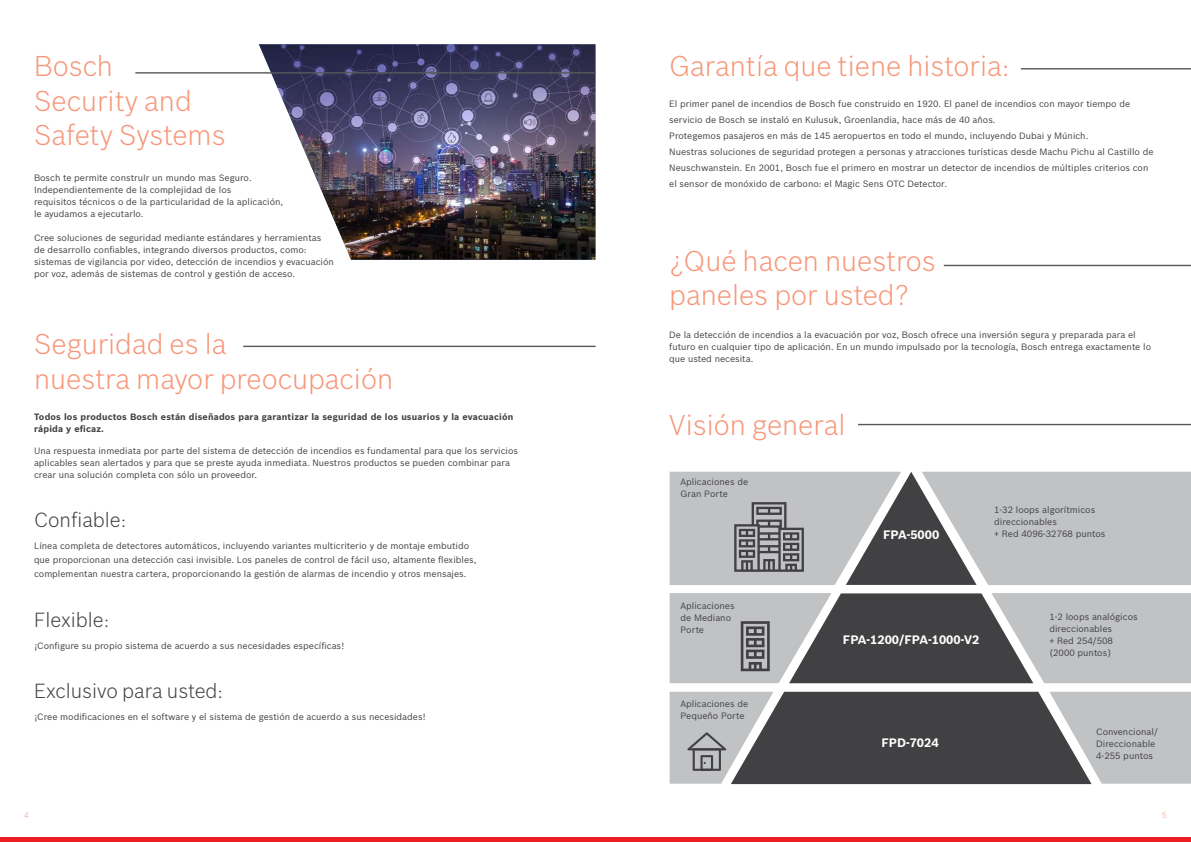
<style>
.page{position:relative;width:1191px;height:842px;background:#fff}
.page>*{position:absolute;margin:0;border:0;box-sizing:border-box;transform-origin:0 0}
.t1{font:300 28px/34.4px "Bosch Sans";color:#f79679}
.t2{font:300 20px "Bosch Sans";color:#414042}
.t3{font:700 12px "Bosch Sans";color:#fff}
.t4{font:9px/12px "Bosch Sans";color:#414042}
.t5{font:700 9px/12px "Bosch Sans";letter-spacing:.02em;color:#414042}
.t6{font:300 8px "Bosch Sans";color:#f79679}
</style>
<div class="page">
<div style="left:0;top:837px;width:1191px;height:5px;background:#ed1d24"></div>
<img style="left:259px;top:44px;width:336px;height:216px">
<hr style="left:1020px;top:68px;width:171px;height:1px;background:#58595b">
<hr style="left:943px;top:265px;width:248px;height:1px;background:#58595b">
<hr style="left:243px;top:346px;width:352px;height:1px;background:#58595b">
<hr style="left:858px;top:424px;width:333px;height:1px;background:#58595b">
<svg style="left:669px;top:692px;width:522px;height:92px;background:#767778"></svg>
<svg style="left:669px;top:593px;width:522px;height:90px;background:#919294"></svg>
<svg style="left:669px;top:472px;width:522px;height:113px;background:#aeafb1"></svg>
<hr style="left:135px;top:72px;width:460px;height:2px;background:#58595b">
<h1 class="t1" style="left:34px;top:47px;width:193px">Bosch<br>Security and<br>Safety Systems</h1>
<p class="t4" style="left:34px;top:171px;width:251px">Bosch te permite construIr un mundo mas Seguro.<br>Independientemente de la complejidad de los<br>requisitos técnicos o de la particularidad de la aplicación, le ayudamos a ejecutarlo.</p>
<p class="t4" style="left:34px;top:231px;width:301px">Cree soluciones de seguridad mediante estándares y herramientas de desarrollo confiables, integrando diversos productos, como: sistemas de vigilancia por video, detección de incendios y evacuación por voz, además de sistemas de control y gestión de acceso.</p>
<h1 class="t1" style="left:34px;top:325px;width:361px">Seguridad es la<br>nuestra mayor preocupación</h1>
<p class="t5" style="left:34px;top:410px;width:481px">Todos los productos Bosch están diseñados para garantizar la seguridad de los usuarios y la evacuación rápida y eficaz.</p>
<p class="t4" style="left:34px;top:445px;width:485px">Una respuesta inmediata por parte del sistema de detección de incendios es fundamental para que los servicios aplicables sean alertados y para que se preste ayuda inmediata. Nuestros productos se pueden combinar para crear una solución completa con sólo un proveedor.</p>
<h2 class="t2" style="left:34px;top:506px;width:94px">Confiable:</h2>
<p class="t4" style="left:34px;top:538px;width:444px;line-height:14px">Línea completa de detectores automáticos, incluyendo variantes multicriterio y de montaje embutido que proporcionan una detección casi invisible. Los paneles de control de fácil uso, altamente flexibles, complementan nuestra cartera, proporcionando la gestión de alarmas de incendio y otros mensajes.</p>
<h2 class="t2" style="left:34px;top:606px;width:77px">Flexible:</h2>
<p class="t4" style="left:34px;top:640px;width:312px">¡Configure su propio sistema de acuerdo a sus necesidades específicas!</p>
<h2 class="t2" style="left:34px;top:677px;width:191px">Exclusivo para usted:</h2>
<p class="t4" style="left:34px;top:710px;width:393px">¡Cree modificaciones en el software y el sistema de gestión de acuerdo a sus necesidades!</p>
<h1 class="t1" style="left:669px;top:47px;width:342px">Garantía que tiene historia:</h1>
<p class="t4" style="left:669px;top:95px;width:486px;line-height:16px">El primer panel de incendios de Bosch fue construido en 1920. El panel de incendios con mayor tiempo de servicio de Bosch se instaló en Kulusuk, Groenlandia, hace más de 40 años.<br>Protegemos pasajeros en más de 145 aeropuertos en todo el mundo, incluyendo Dubai y Múnich.<br>Nuestras soluciones de seguridad protegen a personas y atracciones turísticas desde Machu Pichu al Castillo de Neuschwanstein. En 2001, Bosch fue el primero en mostrar un detector de incendios de múltiples criterios con el sensor de monóxido de carbono: el Magic Sens OTC Detector.</p>
<h1 class="t1" style="left:669px;top:242px;width:268px">¿Qué hacen nuestros paneles por usted?</h1>
<p class="t4" style="left:669px;top:328px;width:483px">De la detección de incendios a la evacuación por voz, Bosch ofrece una inversión segura y preparada para el futuro en cualquier tipo de aplicación. En un mundo impulsado por la tecnología, Bosch entrega exactamente lo que usted necesita.</p>
<h1 class="t1" style="left:669px;top:406px;width:178px">Visión general</h1>
<p class="t4" style="left:680px;top:475px;width:69px">Aplicaciones de<br>Gran Porte</p>
<h3 class="t3" style="left:883px;top:525px;width:58px">FPA-5000</h3>
<p class="t4" style="left:994px;top:503px;width:113px">1-32 loops algorítmicos direccionables<br>+ Red 4096-32768 puntos</p>
<p class="t4" style="left:680px;top:599px;width:56px">Aplicaciones de Mediano<br>Porte</p>
<p class="t4" style="left:680px;top:697px;width:69px">Aplicaciones de<br>Pequeño Porte</p>
<h3 class="t3" style="left:843px;top:630px;width:138px">FPA-1200/FPA-1000-V2</h3>
<h3 class="t3" style="left:881px;top:733px;width:59px">FPD-7024</h3>
<p class="t4" style="left:1049px;top:610px;width:90px">1-2 loops analógicos direccionables<br>+ Red 254/508 (2000 puntos)</p>
<p class="t4" style="left:1096px;top:725px;width:63px">Convencional/<br>Direccionable<br>4-255 puntos</p>
<p class="t6" style="left:24px;top:809px;width:6px">4</p>
<p class="t6" style="left:1162px;top:809px;width:6px">5</p>
</div>
